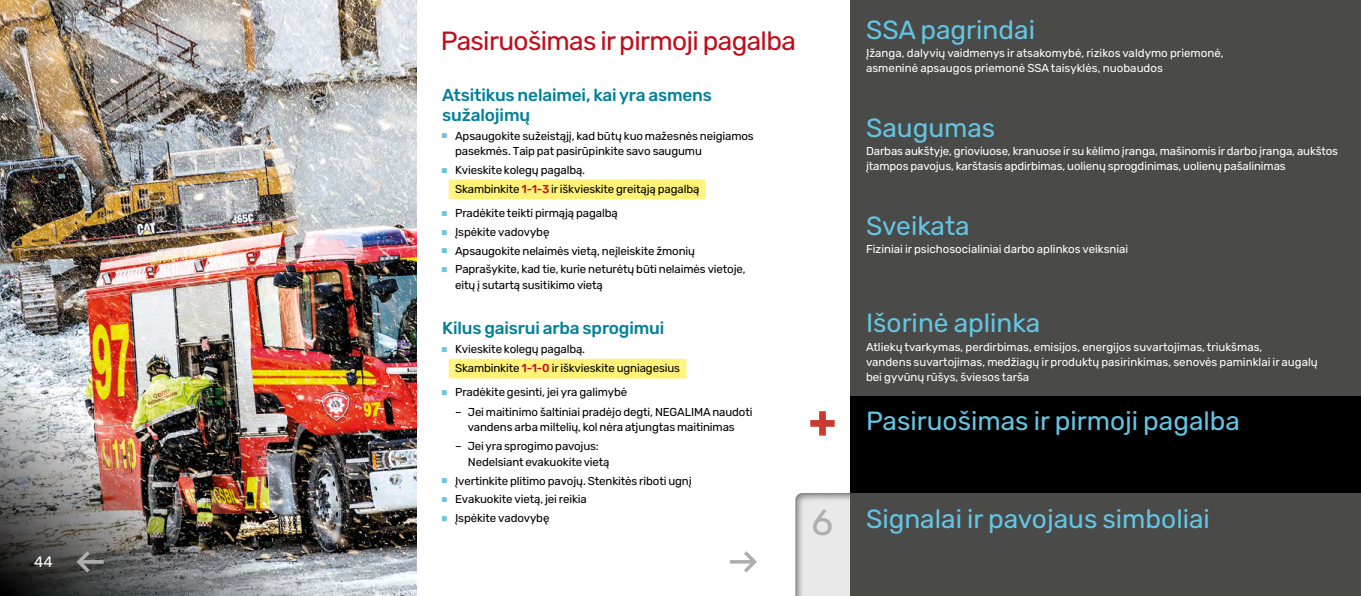
<style>
.page{position:relative;width:1361px;height:596px;background:#fff}
.page>*{position:absolute;margin:0;border:0;box-sizing:border-box;transform-origin:0 0}
.t1{font:36px "Rubik";color:#aeaeae}
.t2{font:26.25px "Rubik";color:#64c5e2}
.t3{font:26.25px "Rubik";letter-spacing:-.025em;color:#c10c1a}
.t4{font:500 17.25px/19.5px "Rubik";letter-spacing:-.01em;color:#008199}
.t5{font:15px "Rubik";color:#fff}
.t6{font:11.55px/18.8px "Rubik";letter-spacing:-.01em;color:#000}
.t7{font:11.55px/15px "Rubik";color:#fff}
.s1{font-weight:500;color:#c10c1a}
</style>
<div class="page">
<div style="left:781px;top:481px;width:580px;height:114px;background:#000;opacity:.4"></div>
<div style="left:850px;top:492px;width:511px;height:103px;background:#4a4a49"></div>
<div style="left:850px;top:395px;width:511px;height:97px;background:#000"></div>
<div style="left:850px;top:0;width:511px;height:395px;background:#4a4a49"></div>
<svg style="left:810px;top:411px;width:24px;height:24px"></svg>
<div style="left:449px;top:179px;width:257px;height:20px;background:#fff484"></div>
<div style="left:455px;top:179px;width:244px;height:20px;background:#fff377"></div>
<div style="left:449px;top:358px;width:237px;height:20px;background:#fff484"></div>
<div style="left:455px;top:358px;width:225px;height:20px;background:#fff377"></div>
<img style="left:0;top:0;width:417px;height:595px">
<img style="left:0;top:340px;width:313px;height:255px">
<svg style="left:77px;top:551px;width:27px;height:21px"></svg>
<svg style="left:730px;top:551px;width:27px;height:21px"></svg>
<p class="t5" style="left:34px;top:550px;width:20px">44</p>
<h2 class="t3" style="left:441px;top:22px;width:357px">Pasiruošimas ir pirmoji pagalba</h2>
<h3 class="t4" style="left:442px;top:86px;width:271px">Atsitikus nelaimei, kai yra asmens sužalojimų</h3>
<p class="t6" style="left:455px;top:128px;width:300px;line-height:15.5px">Apsaugokite sužeistąjį, kad būtų kuo mažesnės neigiamos pasekmės. Taip pat pasirūpinkite savo saugumu</p>
<p class="t6" style="left:455px;top:160px;width:246px;line-height:19.4px">Kvieskite kolegų pagalbą.<br>Skambinkite <span class="s1">1-1-3</span> ir iškvieskite greitąją pagalbą</p>
<p class="t6" style="left:455px;top:204px;width:292px">Pradėkite teikti pirmąją pagalbą<br>Įspėkite vadovybę<br>Apsaugokite nelaimės vietą, neįleiskite žmonių Paprašykite, kad tie, kurie neturėtų būti nelaimės vietoje,</p>
<p class="t6" style="left:455px;top:276px;width:149px">eitų į sutartą susitikimo vietą</p>
<h3 class="t4" style="left:442px;top:319px;width:223px">Kilus gaisrui arba sprogimui</h3>
<p class="t6" style="left:455px;top:340px;width:226px;line-height:19.4px">Kvieskite kolegų pagalbą.<br>Skambinkite <span class="s1">1-1-0</span> ir iškvieskite ugniagesius</p>
<p class="t6" style="left:455px;top:383px;width:174px">Pradėkite gesinti, jei yra galimybė</p>
<p class="t6" style="left:455px;top:404px;width:299px;line-height:15.5px;text-align:center">– Jei maitinimo šaltiniai pradėjo degti, NEGALIMA naudoti vandens arba miltelių, kol nėra atjungtas maitinimas</p>
<p class="t6" style="left:468px;top:439px;width:143px;line-height:15.3px;text-indent:-13px">– Jei yra sprogimo pavojus:<br>Nedelsiant evakuokite vietą</p>
<p class="t6" style="left:455px;top:471px;width:238px">Įvertinkite plitimo pavojų. Stenkitės riboti ugnį<br>Evakuokite vietą, jei reikia<br>Įspėkite vadovybę</p>
<h1 class="t1" style="left:811px;top:495px;width:23px">6</h1>
<h2 class="t2" style="left:866px;top:10px;width:170px">SSA pagrindai</h2>
<p class="t7" style="left:866px;top:46px;width:359px">Įžanga, dalyvių vaidmenys ir atsakomybė, rizikos valdymo priemonė, asmeninė apsaugos priemonė SSA taisyklės, nuobaudos</p>
<h2 class="t2" style="left:866px;top:108px;width:131px">Saugumas</h2>
<p class="t7" style="left:866px;top:144px;width:473px">Darbas aukštyje, grioviuose, kranuose ir su kėlimo įranga, mašinomis ir darbo įranga, aukštos įtampos pavojus, karštasis apdirbimas, uolienų sprogdinimas, uolienų pašalinimas</p>
<h2 class="t2" style="left:866px;top:206px;width:105px">Sveikata</h2>
<p class="t7" style="left:866px;top:242px;width:264px">Fiziniai ir psichosocialiniai darbo aplinkos veiksniai</p>
<h2 class="t2" style="left:866px;top:304px;width:176px">Išorinė aplinka</h2>
<p class="t7" style="left:866px;top:340px;width:453px">Atliekų tvarkymas, perdirbimas, emisijos, energijos suvartojimas, triukšmas,<br>vandens suvartojimas, medžiagų ir produktų pasirinkimas, senovės paminklai ir augalų bei gyvūnų rūšys, šviesos tarša</p>
<h2 class="t2" style="left:866px;top:402px;width:375px">Pasiruošimas ir pirmoji pagalba</h2>
<h2 class="t2" style="left:866px;top:499px;width:345px">Signalai ir pavojaus simboliai</h2>
</div>
